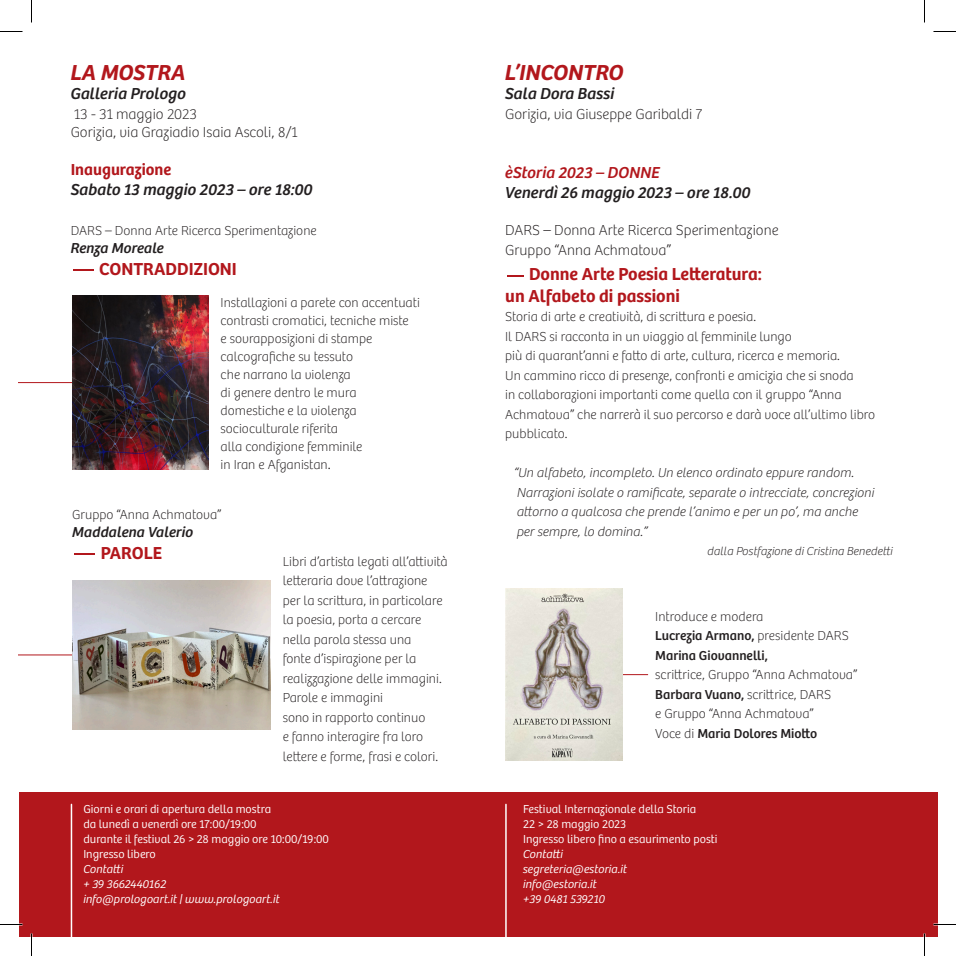
<style>
.page{position:relative;width:956px;height:956px;background:#fff}
.page>*{position:absolute;margin:0;border:0;box-sizing:border-box;transform-origin:0 0}
.t1{font:italic 600 22.5px "Bree";color:#b2171c}
.t2{font:600 18px "Bree";color:#b2171c}
.t3{font:600 18px "Bree";color:#b2171c;scale:4.3 1}
.t4{font:italic 16.5px "Bree";color:#231f20}
.t5{font:italic 16.5px "Bree";color:#b2171c}
.t6{font:600 16.5px "Bree";color:#b2171c}
.t7{font:100 15px "Bree";color:#231f20}
.t8{font:italic 15px "Bree";color:#231f20}
.t9{font:100 13.5px/19.5px "Bree";color:#231f20}
.t10{font:italic 100 13.5px "Bree";color:#231f20}
.t11{font:13.5px "Bree";color:#231f20}
.t12{font:300 12px "Bree";color:#fff}
.t13{font:italic 300 12px "Bree";color:#fff}
.t14{font:italic 100 12px "Bree";color:#231f20}
.t15{font:italic 300 12px "Bree";letter-spacing:-.025em;color:#fff}
.s1{font-size:15px}
.s2{font-weight:100}
.s3{font-weight:400}
</style>
<div class="page">
<div style="left:19px;top:793px;width:918px;height:144px;background:#b2171c"></div>
<hr style="left:71px;top:804px;width:1px;height:133px;background:#fff">
<hr style="left:505px;top:804px;width:2px;height:133px;background:#fff">
<hr style="left:19px;top:382px;width:111px;height:1px;background:#b2171c">
<hr style="left:19px;top:655px;width:88px;height:1px;background:#b2171c">
<img style="left:72px;top:295px;width:137px;height:174px">
<img style="left:72px;top:580px;width:199px;height:149px">
<hr style="left:559px;top:674px;width:89px;height:1px;background:#b2171c">
<img style="left:505px;top:589px;width:117px;height:172px">
<hr style="left:0;top:923px;width:22px;height:2px;background:#fff">
<hr style="left:933px;top:923px;width:23px;height:2px;background:#fff">
<hr style="left:923px;top:933px;width:2px;height:23px;background:#fff">
<svg style="left:0;top:31px;width:22px;height:1px"></svg>
<svg style="left:933px;top:31px;width:23px;height:1px"></svg>
<svg style="left:0;top:924px;width:22px;height:1px"></svg>
<svg style="left:933px;top:924px;width:23px;height:1px"></svg>
<svg style="left:31px;top:0;width:1px;height:23px"></svg>
<svg style="left:31px;top:933px;width:1px;height:23px"></svg>
<svg style="left:924px;top:0;width:1px;height:23px"></svg>
<svg style="left:924px;top:933px;width:1px;height:23px"></svg>
<p class="t1" style="left:71px;top:55px;width:116px">LA MOSTRA</p>
<p class="t4" style="left:71px;top:81px;width:117px">Galleria Prologo</p>
<p class="t7" style="left:74px;top:103px;width:125px">13 - 31 maggio 2023</p>
<p class="t7" style="left:71px;top:121px;width:228px">Gorizia, via Graziadio Isaia Ascoli, 8/1</p>
<p class="t6" style="left:71px;top:157px;width:102px">Inaugurazione</p>
<p class="t4" style="left:71px;top:177px;width:243px">Sabato 13 maggio 2023 – ore 18:00</p>
<p class="t9" style="left:71px;top:220px;width:248px">DARS – Donna Arte Ricerca Sperimentazione</p>
<p class="t8" style="left:71px;top:237px;width:95px">Renza Moreale</p>
<p class="t3" style="left:71px;top:255px;width:40px">- CONTRADDIZIONI</p>
<p class="t9" style="left:221px;top:292px;width:201px">Installazioni a parete con accentuati</p>
<p class="t9" style="left:221px;top:310px;width:190px">contrasti cromatici, tecniche miste</p>
<p class="t9" style="left:221px;top:328px;width:153px">e sovrapposizioni di stampe</p>
<p class="t9" style="left:221px;top:346px;width:134px">calcografiche su tessuto</p>
<p class="t9" style="left:221px;top:364px;width:132px">che narrano la violenza</p>
<p class="t9" style="left:221px;top:382px;width:137px">di genere dentro le mura</p>
<p class="t9" style="left:221px;top:400px;width:137px">domestiche e la violenza</p>
<p class="t9" style="left:221px;top:418px;width:119px">socioculturale riferita</p>
<p class="t9" style="left:221px;top:436px;width:143px">alla condizione femminile</p>
<p class="t9" style="left:221px;top:454px;width:112px">in Iran e Afganistan<span class="s1">.</span></p>
<p class="t9" style="left:72px;top:504px;width:151px">Gruppo “Anna Achmatova”</p>
<p class="t8" style="left:72px;top:521px;width:123px">Maddalena Valerio</p>
<p class="t3" style="left:72px;top:539px;width:22px">- PAROLE</p>
<p class="t9" style="left:283px;top:551px;width:167px">Libri d’artista legati all’attività</p>
<p class="t9" style="left:283px;top:570px;width:146px">letteraria dove l’attrazione</p>
<p class="t9" style="left:283px;top:590px;width:161px">per la scrittura, in particolare</p>
<p class="t9" style="left:283px;top:609px;width:140px">la poesia, porta a cercare</p>
<p class="t9" style="left:283px;top:629px;width:130px">nella parola stessa una</p>
<p class="t9" style="left:283px;top:648px;width:135px">fonte d’ispirazione per la</p>
<p class="t9" style="left:283px;top:668px;width:160px">realizzazione delle immagini.</p>
<p class="t9" style="left:283px;top:687px;width:102px">Parole e immagini</p>
<p class="t9" style="left:283px;top:707px;width:144px">sono in rapporto continuo</p>
<p class="t9" style="left:283px;top:726px;width:142px">e fanno interagire fra loro</p>
<p class="t9" style="left:283px;top:746px;width:157px">lettere e forme, frasi e colori.</p>
<p class="t12" style="left:83px;top:800px;width:189px">Giorni e orari di apertura della mostra</p>
<p class="t12" style="left:83px;top:815px;width:175px">da lunedì a venerdì ore 17:00/19:00</p>
<p class="t12" style="left:83px;top:830px;width:247px">durante il festival 26 &gt; 28 maggio ore 10:00/19:00</p>
<p class="t12" style="left:83px;top:845px;width:74px">Ingresso libero</p>
<p class="t13" style="left:83px;top:860px;width:42px">Contatti</p>
<p class="t15" style="left:83px;top:875px;width:85px">+ 39 3662440162</p>
<p class="t13" style="left:83px;top:890px;width:198px">info@prologoart.it | www.prologoart.it</p>
<p class="t1" style="left:505px;top:55px;width:120px">L’INCONTRO</p>
<p class="t4" style="left:505px;top:81px;width:111px">Sala Dora Bassi</p>
<p class="t7" style="left:505px;top:103px;width:198px">Gorizia, via Giuseppe Garibaldi 7</p>
<p class="t5" style="left:505px;top:160px;width:156px">èStoria 2023 – DONNE</p>
<p class="t4" style="left:505px;top:179px;width:247px">Venerdì 26 maggio 2023 – ore 18.00</p>
<p class="t7" style="left:505px;top:219px;width:275px">DARS – Donna Arte Ricerca Sperimentazione</p>
<p class="t7" style="left:505px;top:239px;width:167px">Gruppo “Anna Achmatova”</p>
<p class="t2" style="left:505px;top:260px;width:258px"><span class="s1">-</span>Donne Arte Poesia Letteratura:</p>
<p class="t2" style="left:505px;top:282px;width:176px">un Alfabeto di passioni</p>
<p class="t9" style="left:505px;top:306px;width:252px">Storia di arte e creatività, di scrittura e poesia.</p>
<p class="t9" style="left:505px;top:326px;width:288px">Il DARS si racconta in un viaggio al femminile lungo</p>
<p class="t9" style="left:505px;top:345px;width:336px">più di quarant’anni e fatto di arte, cultura, ricerca e memoria.</p>
<p class="t9" style="left:505px;top:365px;width:350px">Un cammino ricco di presenze, confronti e amicizia che si snoda</p>
<p class="t9" style="left:505px;top:384px;width:338px">in collaborazioni importanti come quella con il gruppo “Anna</p>
<p class="t9" style="left:505px;top:404px;width:372px">Achmatova” che narrerà il suo percorso e darà voce all’ultimo libro pubblicato.</p>
<p class="t10" style="left:514px;top:463px;width:342px">“Un alfabeto, incompleto. Un elenco ordinato eppure random.</p>
<p class="t10" style="left:517px;top:482px;width:359px">Narrazioni isolate o ramificate, separate o intrecciate, concrezioni</p>
<p class="t10" style="left:517px;top:502px;width:343px">attorno a qualcosa che prende l’animo e per un po’, ma anche</p>
<p class="t10" style="left:517px;top:521px;width:132px">per sempre, lo domina.”</p>
<p class="t14" style="left:708px;top:543px;width:187px">dalla Postfazione di Cristina Benedetti</p>
<p class="t9" style="left:655px;top:606px;width:110px">Introduce e modera</p>
<p class="t11" style="left:655px;top:626px;width:195px">Lucrezia Armano, <span class="s2">presidente DARS</span></p>
<p class="t11" style="left:655px;top:645px;width:114px">Marina Giovannelli,</p>
<p class="t9" style="left:655px;top:664px;width:204px">scrittrice, Gruppo “Anna Achmatova”</p>
<p class="t9" style="left:655px;top:684px;width:177px"><span class="s3">Barbara Vuano,</span> scrittrice, DARS</p>
<p class="t9" style="left:655px;top:703px;width:160px">e Gruppo “Anna Achmatova”</p>
<p class="t11" style="left:655px;top:723px;width:163px"><span class="s2">Voce di</span> Maria Dolores Miotto</p>
<p class="t12" style="left:523px;top:800px;width:175px">Festival Internazionale della Storia</p>
<p class="t12" style="left:523px;top:815px;width:105px">22 &gt; 28 maggio 2023</p>
<p class="t12" style="left:523px;top:830px;width:196px">Ingresso libero fino a esaurimento posti</p>
<p class="t13" style="left:523px;top:845px;width:42px">Contatti</p>
<p class="t13" style="left:523px;top:860px;width:106px">segreteria@estoria.it</p>
<p class="t13" style="left:523px;top:875px;width:75px">info@estoria.it</p>
<p class="t13" style="left:523px;top:890px;width:84px">+39 0481 539210</p>
</div>
